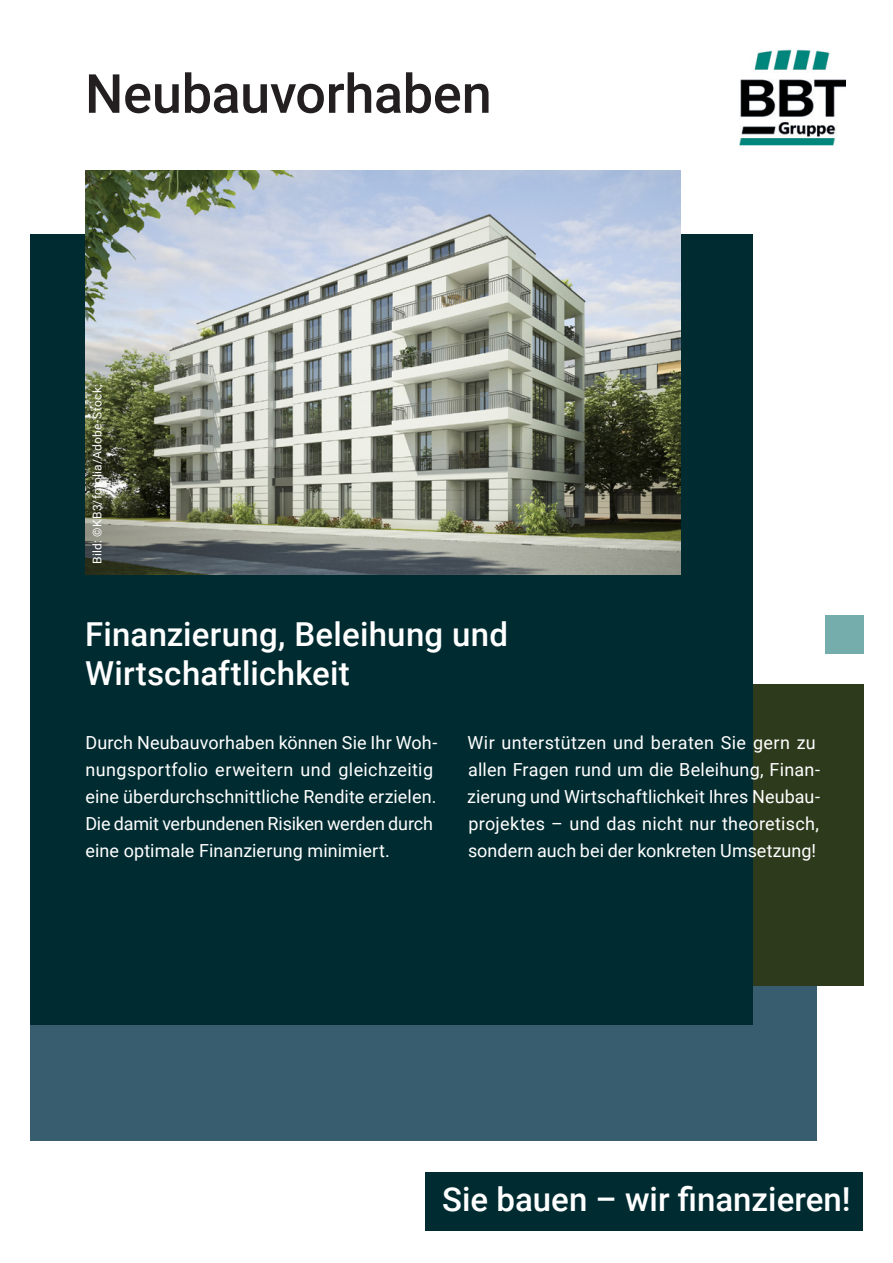
<style>
.page{position:relative;width:893px;height:1263px;background:#fff}
.page>*{position:absolute;margin:0;border:0;box-sizing:border-box;transform-origin:0 0}
.Headline_Titel_inver{font:500 54px "Roboto";letter-spacing:-.005em;color:#231f20}
.t1{font:500 33px/39.6px "Roboto";letter-spacing:.005em;color:#fff}
.t2{font:18px/27px "Roboto";letter-spacing:.005em;color:#fff}
.Fließtext{font:12px "Roboto";letter-spacing:.02em;color:#fff}
</style>
<div class="page">
<div style="left:825px;top:616px;width:38px;height:38px;background:#74adab"></div>
<div style="left:30px;top:846px;width:786px;height:294px;background:#375d6e"></div>
<div style="left:729px;top:684px;width:134px;height:302px;background:#2d3a1b"></div>
<div style="left:30px;top:234px;width:723px;height:791px;background:#002c31"></div>
<img style="left:85px;top:170px;width:595px;height:404px">
<div style="left:425px;top:1172px;width:438px;height:58px;background:#002c31"></div>
<img style="left:739px;top:49px;width:106px;height:97px">
<p class="Headline_Titel_inver" style="left:85px;top:56px;width:408px">Neubauvorhaben</p>
<p class="Fließtext" style="left:89px;top:564px;width:181px;rotate:-90deg">Bild: ©KB3/fotolia/Adobe-Stock;</p>
<h2 class="t1" style="left:85px;top:613px;width:425px">Finanzierung, Beleihung und<br>Wirtschaftlichkeit</h2>
<p class="t2" style="left:85px;top:729px;width:353px">Durch Neubauvorhaben können Sie Ihr Woh&shy;nungsportfolio erweitern und gleichzeitig eine überdurchschnittliche Rendite erzielen.<br>Die damit verbundenen Risiken werden durch eine optimale Finanzierung minimiert.</p>
<p class="t2" style="left:467px;top:729px;width:354px">Wir unterstützen und beraten Sie gern zu allen Fragen rund um die Beleihung, Finan&shy;zierung und Wirtschaftlichkeit Ihres Neubau&shy;projektes – und das nicht nur theoretisch, sondern auch bei der konkreten Umsetzung!</p>
<h2 class="t1" style="left:442px;top:1178px;width:410px">Sie bauen – wir finanzieren!</h2>
</div>
